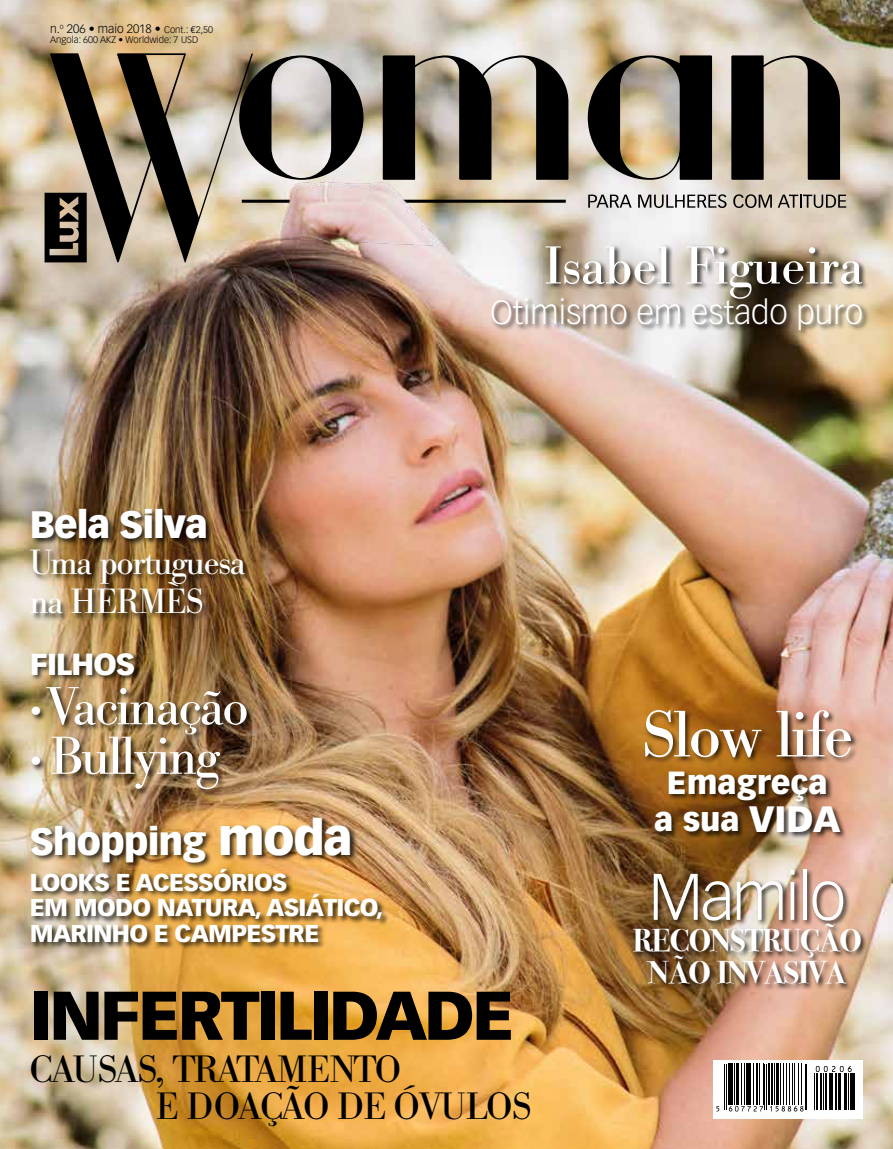
<style>
.page{position:relative;width:893px;height:1149px;background:#fff}
.page>*{position:absolute;margin:0;border:0;box-sizing:border-box;transform-origin:0 0}
.t1{font:900 67.5px "Vectora LH";letter-spacing:-.045em;color:#000}
.t2{font:64.5px "Bodoni BE";color:#fff}
.t3{font:300 64.5px "Vectora LH";letter-spacing:-.03em;color:#fff}
.t4{font:52.5px "Bodoni BE";color:#fff}
.t5{font:37.5px/37.5px "Bodoni BE";letter-spacing:-.03em;color:#000}
.t6{font:900 37.5px "Vectora LH";letter-spacing:-.03em;color:#fff}
.t7{font:34.5px/39px "Bodoni BE";letter-spacing:-.03em;color:#fff}
.t8{font:300 33px "Vectora LH";color:#fff}
.t9{font:700 31.5px/31.5px "Bodoni Svty Two ITCTT";letter-spacing:-.03em;color:#fff;text-align:center}
.t10{font:900 31.5px/37.5px "Vectora LH";color:#fff;text-align:center}
.t11{font:900 30px "Vectora LH";letter-spacing:-.03em;color:#fff}
.t12{font:900 24px/25.5px "Vectora LH";letter-spacing:-.03em;color:#fff}
.t13{font:300 12px "Vectora LH";color:#000}
.t14{font:300 9.45px "Vectora LH";color:#000}
.s1{font-size:9.45px}
.s2{font-family:"Avenir";font-weight:400;font-size:9.45px}
.s3{font-size:37.5px}
.s4{font-size:48px}
.s5{font-size:36px}
</style>
<div class="page">
<img style="left:0;top:0;width:893px;height:1148px">
<svg style="left:45px;top:193px;width:5px;height:69px"></svg>
<svg style="left:50px;top:53px;width:203px;height:209px;background:#8c7f6c"></svg>
<svg style="left:239px;top:55px;width:601px;height:125px;background:#746d62"></svg>
<div style="left:30px;top:815px;width:359px;height:134px;background:#000;opacity:.75"></div>
<div style="left:29px;top:508px;width:223px;height:113px;background:#000;opacity:.75"></div>
<hr style="left:242px;top:200px;width:324px;height:3px;background:#000">
<svg style="left:588px;top:194px;width:44px;height:14px"></svg>
<svg style="left:638px;top:194px;width:88px;height:14px"></svg>
<svg style="left:733px;top:194px;width:39px;height:14px"></svg>
<svg style="left:778px;top:194px;width:68px;height:14px"></svg>
<div style="left:490px;top:244px;width:380px;height:93px;background:#000;opacity:.75"></div>
<div style="left:632px;top:867px;width:236px;height:123px;background:#000;opacity:.75"></div>
<div style="left:30px;top:651px;width:224px;height:145px;background:#000;opacity:.75"></div>
<div style="left:643px;top:709px;width:216px;height:130px;background:#000;opacity:.75"></div>
<div style="left:713px;top:1060px;width:150px;height:58px;background:#fff"></div>
<hr style="left:724px;top:1063px;width:1px;height:46px;background:#000">
<hr style="left:726px;top:1063px;width:1px;height:46px;background:#000">
<hr style="left:728px;top:1063px;width:1px;height:41px;background:#000">
<hr style="left:729px;top:1063px;width:4px;height:41px;background:#000">
<hr style="left:734px;top:1063px;width:1px;height:41px;background:#000">
<hr style="left:736px;top:1063px;width:3px;height:41px;background:#000">
<hr style="left:741px;top:1063px;width:1px;height:41px;background:#000">
<hr style="left:744px;top:1063px;width:1px;height:41px;background:#000">
<hr style="left:746px;top:1063px;width:3px;height:41px;background:#000">
<hr style="left:749px;top:1063px;width:2px;height:41px;background:#000">
<hr style="left:753px;top:1063px;width:1px;height:41px;background:#000">
<hr style="left:756px;top:1063px;width:1px;height:41px;background:#000">
<hr style="left:759px;top:1063px;width:1px;height:41px;background:#000">
<hr style="left:763px;top:1063px;width:1px;height:41px;background:#000">
<hr style="left:764px;top:1063px;width:1px;height:46px;background:#000">
<hr style="left:766px;top:1063px;width:1px;height:46px;background:#000">
<hr style="left:768px;top:1063px;width:2px;height:41px;background:#000">
<hr style="left:771px;top:1063px;width:2px;height:41px;background:#000">
<hr style="left:774px;top:1063px;width:1px;height:41px;background:#000">
<hr style="left:777px;top:1063px;width:2px;height:41px;background:#000">
<hr style="left:780px;top:1063px;width:1px;height:41px;background:#000">
<hr style="left:783px;top:1063px;width:1px;height:41px;background:#000">
<hr style="left:786px;top:1063px;width:1px;height:41px;background:#000">
<hr style="left:789px;top:1063px;width:1px;height:41px;background:#000">
<hr style="left:792px;top:1063px;width:1px;height:41px;background:#000">
<hr style="left:794px;top:1063px;width:1px;height:41px;background:#000">
<hr style="left:798px;top:1063px;width:1px;height:41px;background:#000">
<hr style="left:801px;top:1063px;width:1px;height:41px;background:#000">
<hr style="left:805px;top:1063px;width:1px;height:46px;background:#000">
<hr style="left:806px;top:1063px;width:1px;height:46px;background:#000">
<svg style="left:716px;top:1106px;width:3px;height:5px"></svg>
<svg style="left:729px;top:1106px;width:34px;height:5px"></svg>
<svg style="left:770px;top:1106px;width:33px;height:5px"></svg>
<svg style="left:816px;top:1065px;width:36px;height:6px"></svg>
<hr style="left:814px;top:1072px;width:1px;height:37px;background:#000">
<hr style="left:816px;top:1072px;width:2px;height:37px;background:#000">
<hr style="left:820px;top:1072px;width:2px;height:37px;background:#000">
<hr style="left:823px;top:1072px;width:1px;height:37px;background:#000">
<hr style="left:825px;top:1072px;width:1px;height:37px;background:#000">
<hr style="left:826px;top:1072px;width:1px;height:37px;background:#000">
<hr style="left:829px;top:1072px;width:3px;height:37px;background:#000">
<hr style="left:832px;top:1072px;width:1px;height:37px;background:#000">
<hr style="left:835px;top:1072px;width:2px;height:37px;background:#000">
<hr style="left:838px;top:1072px;width:1px;height:37px;background:#000">
<hr style="left:840px;top:1072px;width:1px;height:37px;background:#000">
<hr style="left:844px;top:1072px;width:2px;height:37px;background:#000">
<hr style="left:846px;top:1072px;width:1px;height:37px;background:#000">
<hr style="left:848px;top:1072px;width:1px;height:37px;background:#000">
<hr style="left:850px;top:1072px;width:1px;height:37px;background:#000">
<hr style="left:852px;top:1072px;width:3px;height:37px;background:#000">
<img style="left:241px;top:139px;width:231px;height:222px">
<p class="t13" style="left:50px;top:22px;width:164px">n.<sup>o</sup> 206 • maio 2018 • <span class="s1">Cont.:</span> <span class="s2">€</span><span class="s1">2,50</span></p>
<p class="t14" style="left:50px;top:34px;width:150px">Angola: 600 AKZ • Worldwide: 7 USD</p>
<h3 class="t6" style="left:30px;top:501px;width:180px">BELA SILVA</h3>
<h3 class="t7" style="left:30px;top:544px;width:217px">Uma portuguesa na Hermès</h3>
<p class="t11" style="left:30px;top:645px;width:104px">FILHOS</p>
<h3 class="t4" style="left:30px;top:676px;width:220px"><span class="s3">•</span> Vacinação</h3>
<h3 class="t4" style="left:30px;top:725px;width:191px"><span class="s3">•</span> Bullying</h3>
<h3 class="t6" style="left:30px;top:817px;width:325px">SHOPPING <span class="s4">MODA</span></h3>
<p class="t12" style="left:30px;top:868px;width:355px">LOOKS E ACESSÓRIOS<br>EM MODO NATURA, ASIÁTICO,<br>MARINHO E CAMPESTRE</p>
<h3 class="t4" style="left:544px;top:235px;width:321px">Isabel Figueira</h3>
<h3 class="t8" style="left:490px;top:293px;width:374px">Otimismo em estado puro</h3>
<h2 class="t2" style="left:641px;top:697px;width:213px">Slow life</h2>
<h3 class="t10" style="left:654px;top:763px;width:188px">EMAGREÇA<br>A SUA <span class="s5">VIDA</span></h3>
<h2 class="t3" style="left:649px;top:859px;width:198px">Mamilo</h2>
<h3 class="t9" style="left:633px;top:922px;width:231px">RECONSTRUÇÃO<br>NÃO INVASIVA</h3>
<h1 class="t1" style="left:30px;top:973px;width:486px">INFERTILIDADE</h1>
<h3 class="t5" style="left:156px;top:1050px;width:377px;text-indent:-126px">Causas, tratamento<br>e doação de óvulos</h3>
</div>
